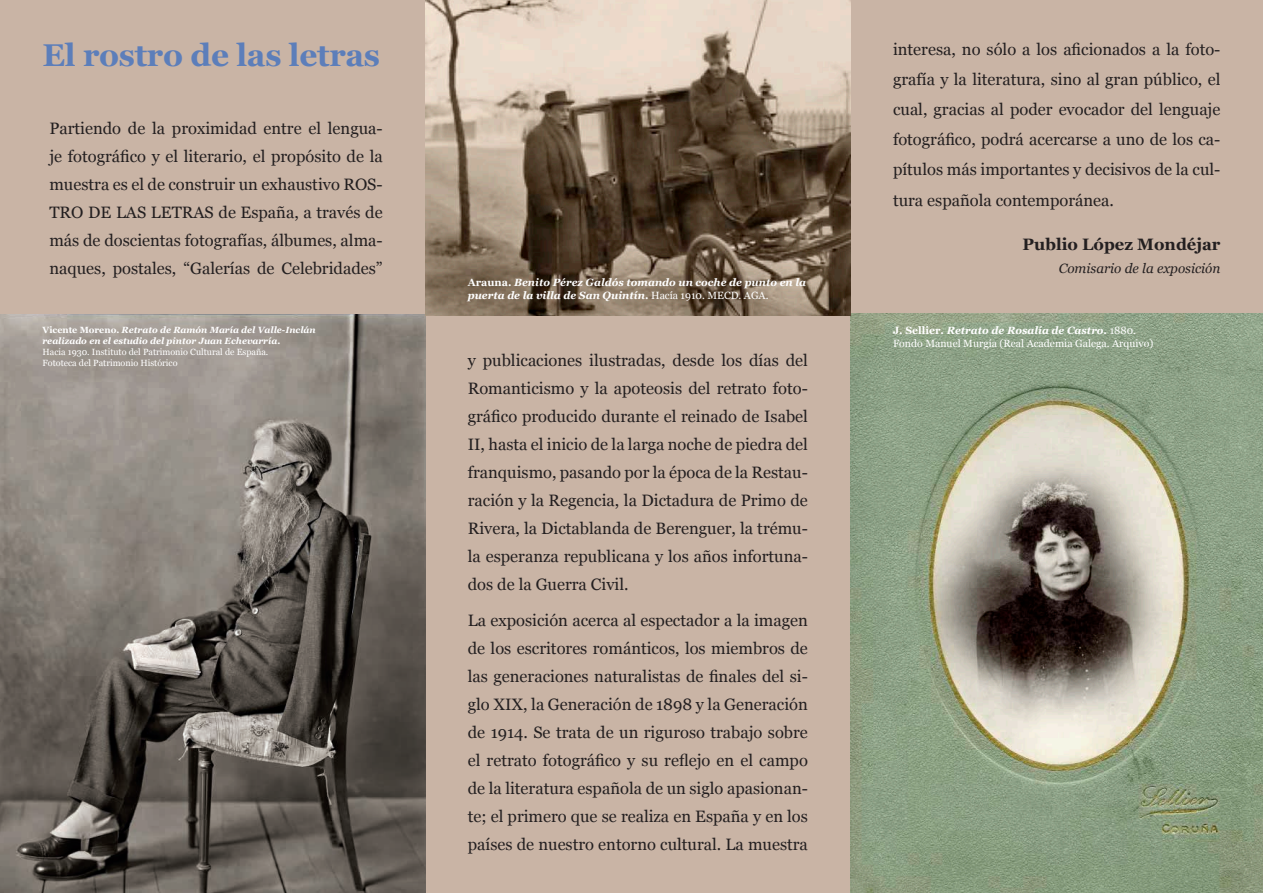
<style>
.page{position:relative;width:1263px;height:893px;background:#c9b4a5}
.page>*{position:absolute;margin:0;border:0;box-sizing:border-box;transform-origin:0 0}
.t1{font:700 31.5px "Georgia";letter-spacing:-.01em;color:#5c7eba}
.t2{font:16.5px/27.9px "Georgia";color:#231f20;text-align:justify}
.t3{font:700 16.5px "Georgia";color:#231f20}
.t4{font:italic 13.5px "Georgia";color:#231f20}
.t5{font:italic 700 10.5px/12.6px "Georgia";color:#fff}
.t6{font:10.5px/12.6px "Georgia";color:#fff}
.t7{font:9px/10.8px "Georgia";color:#fff}
.s1{font-weight:700}
.s2{font-weight:700;font-style:italic}
.s3{font-style:normal}
.s4{font-weight:400;font-style:normal}
</style>
<div class="page">
<img style="left:850px;top:313px;width:413px;height:580px">
<img style="left:0;top:315px;width:425px;height:578px">
<img style="left:425px;top:0;width:425px;height:315px">
<p class="t1" style="left:43px;top:32px;width:339px">El rostro de las letras</p>
<p class="t2" style="left:49px;top:113px;width:335px">Partiendo de la proximidad entre el lengua&shy;je fotográfico y el literario, el propósito de la muestra es el de construir un exhaustivo ROS-TRO DE LAS LETRAS de España, a través de más de doscientas fotografías, álbumes, alma&shy;naques, postales, “Galerías de Celebridades”</p>
<p class="t7" style="left:43px;top:324px;width:275px"><span class="s1">Vicente Moreno.</span> <span class="s2">Retrato de Ramón María del Valle-Inclán realizado en el estudio del pintor Juan Echevarría</span><span class="s1">.<br></span>Hacia 1930. Instituto del Patrimonio Cultural de España.<br>Fototeca del Patrimonio Histórico</p>
<p class="t5" style="left:468px;top:276px;width:340px"><span class="s3">Arauna.</span> Benito Pérez Galdós tomando un coche de punto en la puerta de la villa de San Quintín<span class="s3">.</span> <span class="s4">Hacía 1910. MECD. AGA.</span></p>
<p class="t2" style="left:468px;top:346px;width:342px">y publicaciones ilustradas, desde los días del Romanticismo y la apoteosis del retrato foto&shy;gráfico producido durante el reinado de Isabel II, hasta el inicio de la larga noche de piedra del franquismo, pasando por la época de la Restau&shy;ración y la Regencia, la Dictadura de Primo de Rivera, la Dictablanda de Berenguer, la trému&shy;la esperanza republicana y los años infortuna&shy;dos de la Guerra Civil.</p>
<p class="t2" style="left:468px;top:606px;width:342px">La exposición acerca al espectador a la imagen de los escritores románticos, los miembros de las generaciones naturalistas de finales del si&shy;glo XIX, la Generación de 1898 y la Generación de 1914. Se trata de un riguroso trabajo sobre el retrato fotográfico y su reflejo en el campo de la literatura española de un siglo apasionan&shy;te; el primero que se realiza en España y en los países de nuestro entorno cultural. La muestra</p>
<p class="t2" style="left:893px;top:34px;width:329px;line-height:30.2px">interesa, no sólo a los aficionados a la foto&shy;grafía y la literatura, sino al gran público, el cual, gracias al poder evocador del lenguaje fotográfico, podrá acercarse a uno de los ca&shy;pítulos más importantes y decisivos de la cul&shy;tura española contemporánea.</p>
<p class="t3" style="left:1023px;top:231px;width:199px">Publio López Mondéjar</p>
<p class="t4" style="left:1059px;top:259px;width:163px">Comisario de la exposición</p>
<p class="t6" style="left:893px;top:324px;width:262px"><span class="s1">J. Sellier.</span> <span class="s2">Retrato de Rosalía de Castro</span><span class="s1">.</span> 1880.<br>Fondo Manuel Murgía (Real Academia Galega. Arquivo)</p>
</div>
